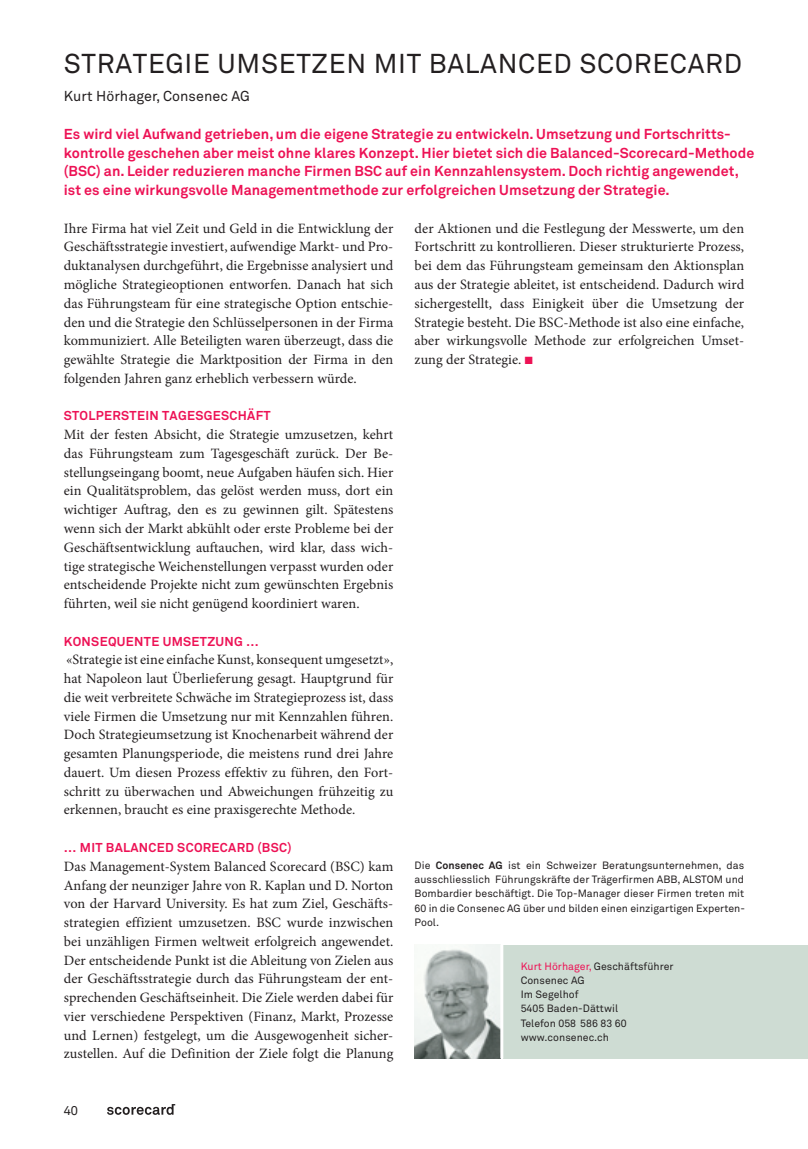
<style>
.page{position:relative;width:808px;height:1149px;background:#fff}
.page>*{position:absolute;margin:0;border:0;box-sizing:border-box;transform-origin:0 0}
.t1{font:27px "Akkurat";letter-spacing:.025em;color:#231f20}
.t2{font:14.25px/18.8px "Minion Pro";letter-spacing:.005em;color:#231f20;text-align:justify}
.t3{font:700 14.25px/18.8px "Akkurat";letter-spacing:.005em;color:#ed1255}
.t4{font:14.25px "Akkurat";letter-spacing:.005em;color:#231f20}
.t5{font:700 12.75px "Akkurat";letter-spacing:.025em;color:#ed1255}
.t6{font:12.75px "Akkurat";color:#231f20}
.t7{font:10.5px/14.2px "Akkurat";letter-spacing:.005em;color:#231f20}
.s1{color:#ed1255}
.s2{font-weight:700}
</style>
<div class="page">
<svg style="left:107px;top:1104px;width:68px;height:10px"></svg>
<div style="left:503px;top:944px;width:305px;height:114px;background:#cedcd3"></div>
<img style="left:415px;top:944px;width:85px;height:114px">
<h1 class="t1" style="left:64px;top:46px;width:680px">STRATEGIE UMSETZEN MIT BALANCED SCORECARD</h1>
<p class="t4" style="left:64px;top:87px;width:187px">Kurt Hörhager, Consenec AG</p>
<p class="t3" style="left:64px;top:124px;width:692px">Es wird viel Aufwand getrieben, um die eigene Strategie zu entwickeln. Umsetzung und Fortschritts&shy;kontrolle geschehen aber meist ohne klares Konzept. Hier bietet sich die Balanced-Scorecard-Methode (BSC) an. Leider reduzieren manche Firmen BSC auf ein Kennzahlensystem. Doch richtig angewendet, ist es eine wirkungsvolle Managementmethode zur erfolgreichen Umsetzung der Strategie.</p>
<p class="t2" style="left:64px;top:219px;width:331px">Ihre Firma hat viel Zeit und Geld in die Entwicklung der Geschäftsstrategie investiert, aufwendige Markt- und Pro&shy;duktanalysen durchgeführt, die Ergebnisse analysiert und mögliche Strategieoptionen entworfen. Danach hat sich das Führungsteam für eine strategische Option entschie&shy;den und die Strategie den Schlüsselpersonen in der Firma kommuniziert. Alle Beteiligten waren überzeugt, dass die gewählte Strategie die Marktposition der Firma in den folgenden Jahren ganz erheblich verbessern würde.</p>
<p class="t5" style="left:64px;top:408px;width:208px">STOLPERSTEIN TAGESGESCHÄFT</p>
<p class="t2" style="left:64px;top:425px;width:331px">Mit der festen Absicht, die Strategie umzusetzen, kehrt das Führungsteam zum Tagesgeschäft zurück. Der Be&shy;stellungseingang boomt, neue Aufgaben häufen sich. Hier ein Qualitätsproblem, das gelöst werden muss, dort ein wichtiger Auftrag, den es zu gewinnen gilt. Spätestens wenn sich der Markt abkühlt oder erste Probleme bei der Geschäftsentwicklung auftauchen, wird klar, dass wich&shy;tige strategische Weichenstellungen verpasst wurden oder entscheidende Projekte nicht zum gewünschten Ergebnis führten, weil sie nicht genügend koordiniert waren.</p>
<p class="t5" style="left:64px;top:633px;width:197px">KONSEQUENTE UMSETZUNG …</p>
<p class="t2" style="left:64px;top:650px;width:331px">«Strategie ist eine einfache Kunst, konsequent umgesetzt», hat Napoleon laut Überlieferung gesagt. Hauptgrund für die weit verbreitete Schwäche im Strategieprozess ist, dass viele Firmen die Umsetzung nur mit Kennzahlen führen.<br>Doch Strategieumsetzung ist Knochenarbeit während der gesamten Planungsperiode, die meistens rund drei Jahre dauert. Um diesen Prozess effektiv zu führen, den Fort&shy;schritt zu überwachen und Abweichungen frühzeitig zu erkennen, braucht es eine praxisgerechte Methode.</p>
<p class="t5" style="left:64px;top:839px;width:229px">… MIT BALANCED SCORECARD (BSC)</p>
<p class="t2" style="left:64px;top:856px;width:331px">Das Management-System Balanced Scorecard (BSC) kam Anfang der neunziger Jahre von R. Kaplan und D. Norton von der Harvard University. Es hat zum Ziel, Geschäfts&shy;strategien effizient umzusetzen. BSC wurde inzwischen bei unzähligen Firmen weltweit erfolgreich angewendet.<br>Der entscheidende Punkt ist die Ableitung von Zielen aus der Geschäftsstrategie durch das Führungsteam der ent&shy;sprechenden Geschäftseinheit. Die Ziele werden dabei für vier verschiedene Perspektiven (Finanz, Markt, Prozesse und Lernen) festgelegt, um die Ausgewogenheit sicher&shy;zustellen. Auf die Definition der Ziele folgt die Planung</p>
<p class="t6" style="left:64px;top:1101px;width:16px">40</p>
<p class="t2" style="left:415px;top:219px;width:331px">der Aktionen und die Festlegung der Messwerte, um den Fortschritt zu kontrollieren. Dieser strukturierte Prozess, bei dem das Führungsteam gemeinsam den Aktionsplan aus der Strategie ableitet, ist entscheidend. Dadurch wird sichergestellt, dass Einigkeit über die Umsetzung der Strategie besteht. Die BSC-Methode ist also eine einfache, aber wirkungsvolle Methode zur erfolgreichen Umset&shy;zung der Strategie. <span class="s1">■</span></p>
<p class="t7" style="left:415px;top:857px;width:332px;text-align:justify">Die <span class="s2">Consenec AG</span> ist ein Schweizer Beratungsunternehmen, das ausschliesslich Führungskräfte der Trägerfirmen ABB, ALSTOM und Bombardier beschäftigt. Die Top-Manager dieser Firmen treten mit 60 in die Consenec AG über und bilden einen einzigartigen Experten-Pool.</p>
<p class="t7" style="left:521px;top:958px;width:154px"><span class="s1">Kurt Hörhager,</span> Geschäftsführer<br>Consenec AG<br>Im Segelhof<br>5405 Baden-Dättwil<br>Telefon 058 586 83 60 www.consenec.ch</p>
</div>
